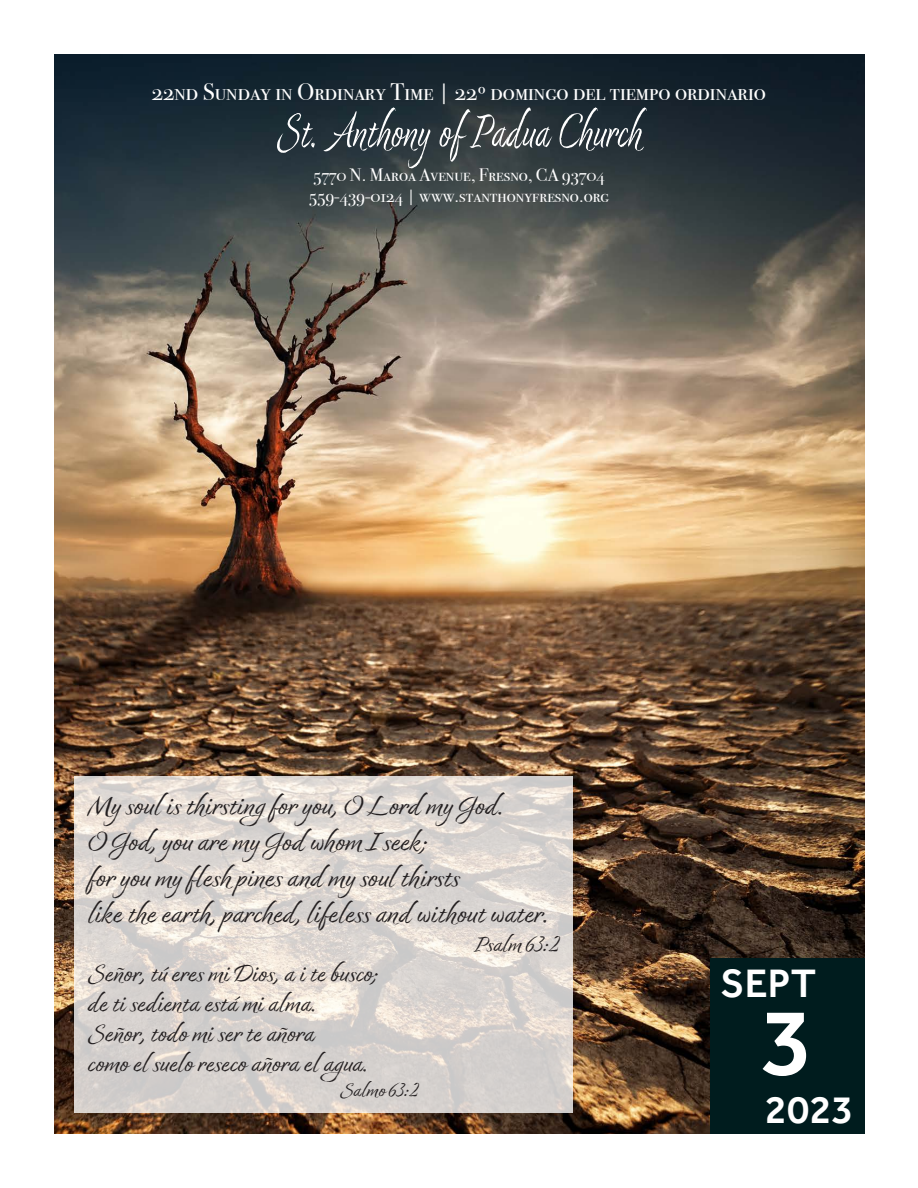
<style>
.page{position:relative;width:918px;height:1188px;background:#fff}
.page>*{position:absolute;margin:0;border:0;box-sizing:border-box;transform-origin:0 0}
.t1{font:500 97.8px "Effra";color:#fff}
.t2{font:condensed 54px "Dream Big";color:#fff}
.t3{font:500 40.8px "Effra";color:#fff}
.t4{font:expanded 30px/36px "Dream Big";color:#231f20}
.t5{font:expanded 27px/30px "Dream Big";color:#231f20}
.t6{font:24px "Bodoni Svty Two SCITCTT";color:#fff}
.t7{font:expanded 24px "Dream Big";color:#231f20}
.t8{font:expanded 21px "Dream Big";color:#231f20}
.t9{font:18px/21.6px "Bodoni Svty Two SCITCTT";color:#fff}
</style>
<div class="page">
<img style="left:55px;top:54px;width:810px;height:1080px">
<svg style="left:74px;top:776px;width:498px;height:336px;background:#ddd7d2"></svg>
<div style="left:710px;top:959px;width:155px;height:175px;background:#001c1e"></div>
<p class="t6" style="left:152px;top:77px;width:616px">22nd Sunday in Ordinary Time | 22º domingo del tiempo ordinario</p>
<h2 class="t2" style="left:276px;top:98px;width:367px">St. Anthony of Padua Church</h2>
<p class="t9" style="left:309px;top:164px;width:302px">5770 N. Maroa Avenue, Fresno, CA 93704<br>559-439-0124 | www.stanthonyfresno.org</p>
<p class="t4" style="left:88px;top:790px;width:463px">My soul is thirstingfor you, O Lord my God.<br>O God, you are my God whom I seek;<br>for you my flesh pines and my soul thirsts<br>like the earth, parched, lifeless and without water.</p>
<p class="t7" style="left:475px;top:929px;width:86px">Psalm 63:2</p>
<p class="t5" style="left:88px;top:961px;width:294px">Señor, tú eres mi Dios, a i te busco; de ti sedienta está mi alma.<br>Señor, todo mi ser te añora<br>como el suelo reseco añora el agua.</p>
<p class="t8" style="left:340px;top:1077px;width:80px">Salmo 63:2</p>
<h3 class="t3" style="left:721px;top:959px;width:97px">SEPT</h3>
<h1 class="t1" style="left:761px;top:983px;width:55px">3</h1>
<h3 class="t3" style="left:765px;top:1085px;width:90px">2023</h3>
</div>
